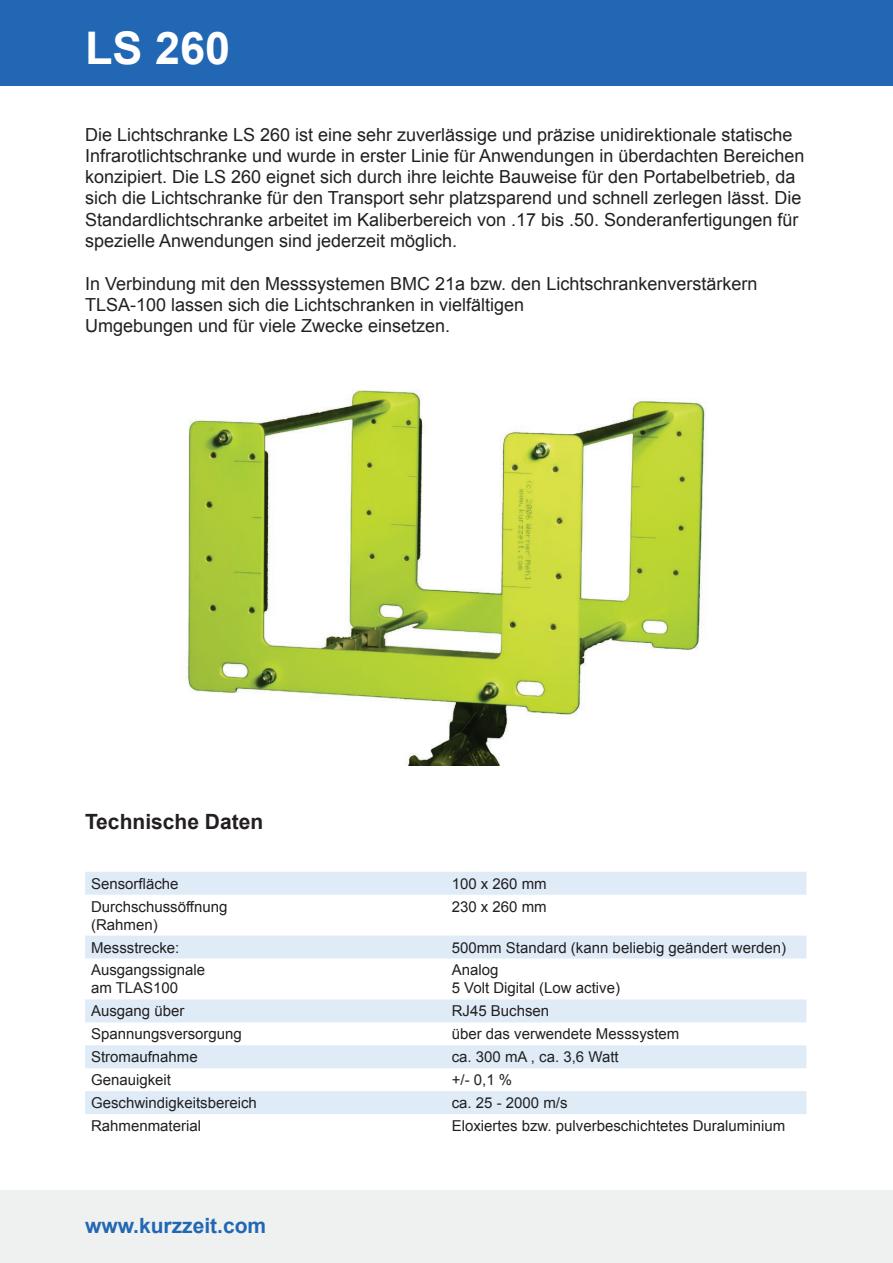
<style>
.page{position:relative;width:893px;height:1263px;background:#fff}
.page>*{position:absolute;margin:0;border:0;box-sizing:border-box;transform-origin:0 0}
.t1{font:700 45px "Arial";color:#fff}
.t2{font:700 21px "Arial";color:#2167b3}
.t3{font:700 21px "Arial";color:#231f20}
.t4{font:18px/21.3px "Arial";color:#231f20}
.t5{font:15px/18px "Arial";color:#231f20}
</style>
<div class="page">
<div style="left:0;top:1191px;width:893px;height:72px;background:#eff0f0"></div>
<div style="left:0;top:0;width:893px;height:85px;background:#2167b3"></div>
<svg style="left:85px;top:872px;width:721px;height:242px"></svg>
<img style="left:187px;top:390px;width:520px;height:375px">
<h1 class="t1" style="left:85px;top:18px;width:147px">LS 260</h1>
<p class="t4" style="left:85px;top:124px;width:721px">Die Lichtschranke LS 260 ist eine sehr zuverlässige und präzise unidirektionale statische Infrarotlichtschranke und wurde in erster Linie für Anwendungen in überdachten Bereichen konzipiert. Die LS 260 eignet sich durch ihre leichte Bauweise für den Portabelbetrieb, da sich die Lichtschranke für den Transport sehr platzsparend und schnell zerlegen lässt. Die Standardlichtschranke arbeitet im Kaliberbereich von .17 bis .50. Sonderanfertigungen für spezielle Anwendungen sind jederzeit möglich.</p>
<p class="t4" style="left:85px;top:273px;width:674px">In Verbindung mit den Messsystemen BMC 21a bzw. den Lichtschrankenverstärkern<br>TLSA-100 lassen sich die Lichtschranken in vielfältigen<br>Umgebungen und für viele Zwecke einsetzen.</p>
<p class="t3" style="left:85px;top:808px;width:180px">Technische Daten</p>
<p class="t5" style="left:91px;top:874px;width:89px">Sensorfläche</p>
<p class="t5" style="left:452px;top:874px;width:97px">100 x 260 mm</p>
<p class="t5" style="left:91px;top:897px;width:138px">Durchschussöffnung (Rahmen)</p>
<p class="t5" style="left:452px;top:897px;width:97px">230 x 260 mm</p>
<p class="t5" style="left:91px;top:938px;width:90px">Messstrecke:</p>
<p class="t5" style="left:452px;top:938px;width:336px">500mm Standard (kann beliebig geändert werden)</p>
<p class="t5" style="left:91px;top:961px;width:116px">Ausgangssignale am TLAS100</p>
<p class="t5" style="left:452px;top:961px;width:170px">Analog<br>5 Volt Digital (Low active)</p>
<p class="t5" style="left:91px;top:1002px;width:95px">Ausgang über</p>
<p class="t5" style="left:452px;top:1002px;width:99px">RJ45 Buchsen</p>
<p class="t5" style="left:91px;top:1025px;width:152px">Spannungsversorgung</p>
<p class="t5" style="left:452px;top:1025px;width:229px">über das verwendete Messsystem</p>
<p class="t5" style="left:91px;top:1048px;width:108px">Stromaufnahme</p>
<p class="t5" style="left:452px;top:1048px;width:169px">ca. 300 mA , ca. 3,6 Watt</p>
<p class="t5" style="left:91px;top:1071px;width:82px">Genauigkeit</p>
<p class="t5" style="left:452px;top:1071px;width:62px">+/- 0,1 %</p>
<p class="t5" style="left:91px;top:1094px;width:167px">Geschwindigkeitsbereich</p>
<p class="t5" style="left:452px;top:1094px;width:117px">ca. 25 - 2000 m/s</p>
<p class="t5" style="left:91px;top:1117px;width:112px">Rahmenmaterial</p>
<p class="t5" style="left:452px;top:1117px;width:335px">Eloxiertes bzw. pulverbeschichtetes Duraluminium</p>
<p class="t2" style="left:85px;top:1212px;width:183px">www.kurzzeit.com</p>
</div>
